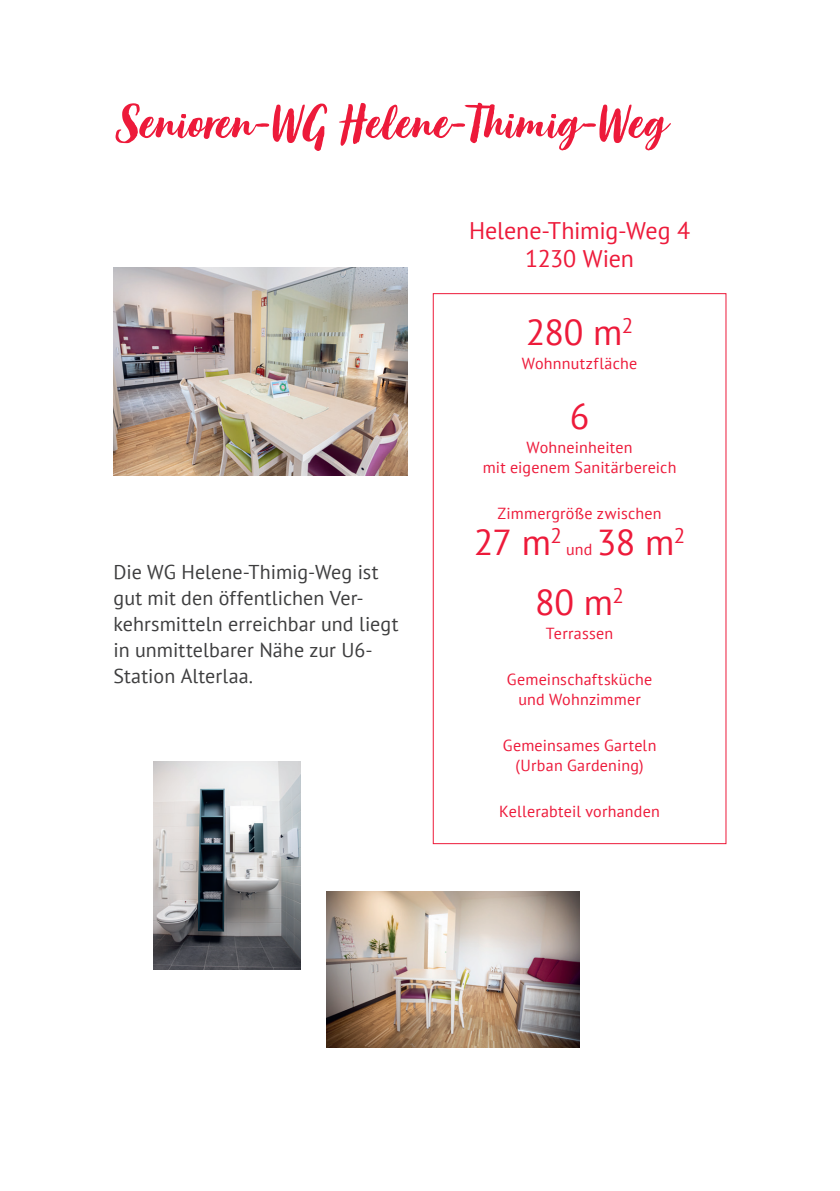
<style>
.page{position:relative;width:840px;height:1191px;background:#fff}
.page>*{position:absolute;margin:0;border:0;box-sizing:border-box;transform-origin:0 0}
.t1{font:italic 50px "Organika Script";letter-spacing:.015em;color:#ed1a3a}
.t2{font:36px/60px "PT Sans";letter-spacing:-.015em;color:#ed1a3a}
.t3{font:24px/28px "PT Sans";letter-spacing:-.01em;color:#ed1a3a;text-align:center}
.t4{font:20px/26px "PT Sans";letter-spacing:.005em;color:#3e3e3f}
.t5{font:16px/20px "PT Sans";letter-spacing:.015em;color:#ed1a3a;text-align:center}
</style>
<div class="page">
<img style="left:326px;top:891px;width:253px;height:156px">
<img style="left:113px;top:267px;width:294px;height:208px">
<div style="left:432px;top:293px;width:294px;height:551px;border:1px solid #ed1a3a"></div>
<img style="left:154px;top:761px;width:146px;height:208px">
<h1 class="t1" style="left:113px;top:92px;width:550px">Senioren-WG Helene-Thimig-Weg</h1>
<p class="t4" style="left:113px;top:559px;width:286px">Die WG Helene-Thimig-Weg ist gut mit den öffentlichen Ver&shy;kehrsmitteln erreichbar und liegt in unmittelbarer Nähe zur U6-<br>Station Alterlaa.</p>
<h3 class="t3" style="left:469px;top:216px;width:222px">Helene-Thimig-Weg 4<br>1230 Wien</h3>
<h2 class="t2" style="left:525px;top:302px;width:109px">280 m<sup>2</sup></h2>
<p class="t5" style="left:521px;top:353px;width:117px">Wohnnutzfläche</p>
<h2 class="t2" style="left:569px;top:386px;width:21px">6</h2>
<p class="t5" style="left:482px;top:437px;width:195px">Wohneinheiten<br>mit eigenem Sanitärbereich</p>
<p class="t5" style="left:497px;top:503px;width:165px">Zimmergröße zwischen</p>
<h2 class="t2" style="left:473px;top:512px;width:89px">27 m<sup>2</sup></h2>
<h2 class="t2" style="left:535px;top:512px;width:151px;text-indent:62px">38 m<sup>2<br></sup>80 m<sup>2</sup></h2>
<p class="t5" style="left:545px;top:623px;width:69px">Terrassen</p>
<p class="t5" style="left:506px;top:669px;width:147px">Gemeinschaftsküche und Wohnzimmer</p>
<p class="t5" style="left:502px;top:735px;width:155px">Gemeinsames Garteln (Urban Gardening)</p>
<p class="t5" style="left:499px;top:801px;width:162px">Kellerabteil vorhanden</p>
<p class="t5" style="left:565px;top:539px;width:28px">und</p>
</div>
